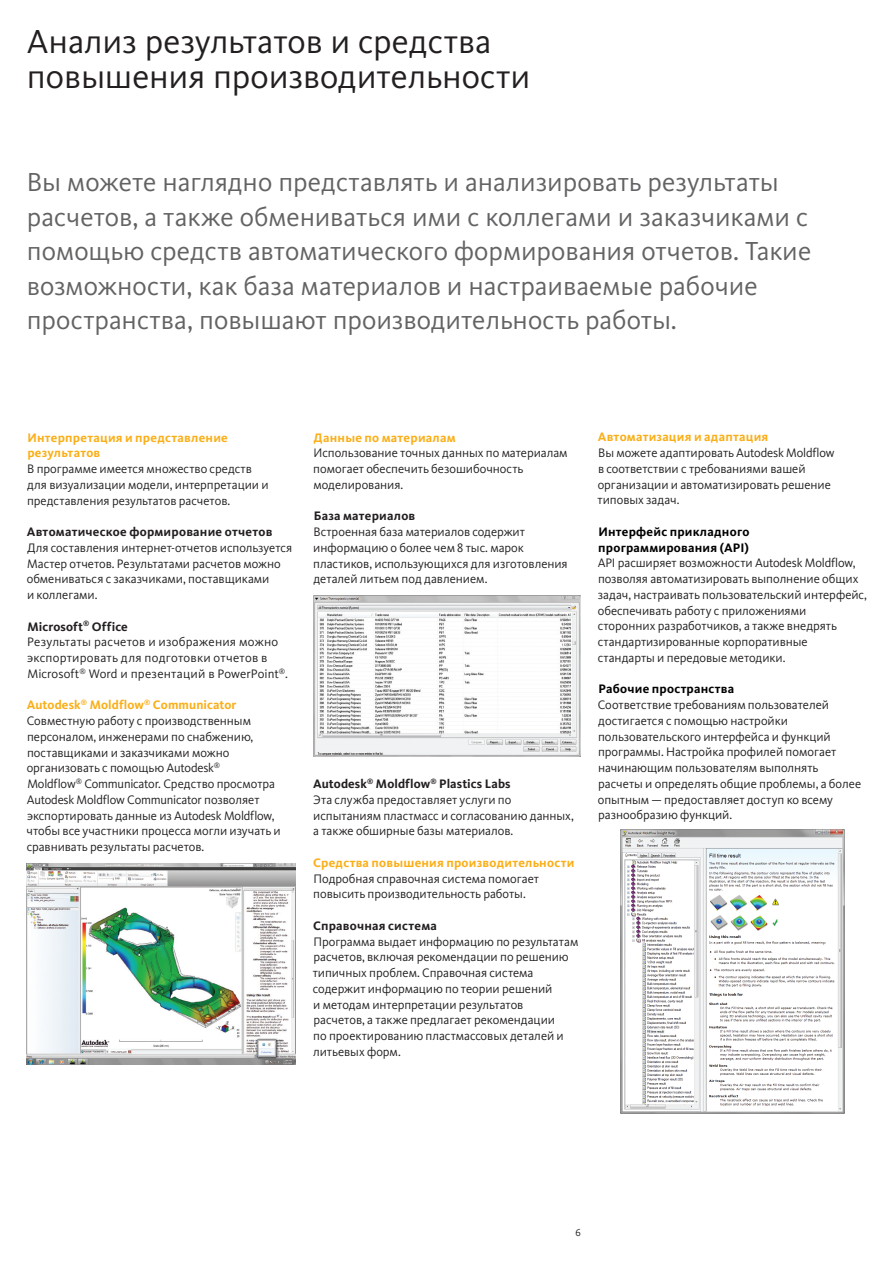
<style>
.page{position:relative;width:893px;height:1263px;background:#fff}
.page>*{position:absolute;margin:0;border:0;box-sizing:border-box;transform-origin:0 0}
.Common_-_heading_lar{font:34.5px/34.5px "Kievit CY";color:#231f20}
.Common_-_intro_text{font:27px/34.5px "Kievit CY";color:#636366}
.Common_-_body_text{font:12.75px/15.8px "Kievit CY";color:#231f20}
.Inventor_-_text_head{font:12.75px/15.8px "Kievit CY";color:#231f20}
.Inventor_-_text_head-2{font:700 12.75px/15.8px "Kievit CY";letter-spacing:.02em;color:#faaf18}
.Common_-_text_subhea{font:700 12.75px "Kievit CY";letter-spacing:.02em;color:#231f20}
.Inventor_-_text_subh{font:700 12.75px/15.8px "Kievit CY";letter-spacing:.02em;color:#000002}
.Common_-_body_text-2{font:700 12.75px "Kievit CY";letter-spacing:.01em;color:#231f20}
.t1{font:10.5px "Kievit CY";color:#231f20}
.s1{font-family:"Kievit CY Regular SC"}
</style>
<div class="page">
<img style="left:27px;top:863px;width:268px;height:202px">
<img style="left:313px;top:595px;width:268px;height:162px">
<img style="left:621px;top:830px;width:223px;height:284px">
<p class="Common_-_heading_lar" style="left:27px;top:25px;width:505px">Анализ результатов и средства повышения производительности</p>
<p class="Common_-_intro_text" style="left:27px;top:166px;width:786px">Вы можете наглядно представлять и анализировать результаты расчетов, а также обмениваться ими с коллегами и заказчиками с помощью средств автоматического формирования отчетов. Такие возможности, как база материалов и настраиваемые рабочие пространства, повышают производительность работы.</p>
<p class="Inventor_-_text_head-2" style="left:27px;top:430px;width:202px">Интерпретация и представление результатов</p>
<p class="Common_-_body_text" style="left:27px;top:461px;width:243px">В программе имеется множество средств для визуализации модели, интерпретации и представления результатов расчетов.</p>
<p class="Common_-_text_subhea" style="left:27px;top:525px;width:247px">Автоматическое формирование отчетов</p>
<p class="Common_-_body_text" style="left:27px;top:540px;width:267px">Для составления интернет-отчетов используется Мастер отчетов. Результатами расчетов можно обмениваться с заказчиками, поставщиками<br>и коллегами.</p>
<p class="Common_-_text_subhea" style="left:28px;top:620px;width:102px">Microsoft<sup>®</sup> Office</p>
<p class="Common_-_body_text" style="left:27px;top:635px;width:262px">Результаты расчетов и изображения можно экспортировать для подготовки отчетов в<br>Microsoft<sup>®</sup> Word и презентаций в PowerPoint<sup>®</sup>.</p>
<p class="Inventor_-_text_head-2" style="left:27px;top:698px;width:211px">Autodesk<sup>®</sup> Moldflow<sup>®</sup> Communicator</p>
<p class="Common_-_body_text" style="left:27px;top:713px;width:256px">Совместную работу с производственным персоналом, инженерами по снабжению, поставщиками и заказчиками можно организовать с помощью Autodesk<sup>®<br></sup>Moldflow<sup>®</sup> Communicator. Средство просмотра Autodesk Moldflow Communicator позволяет экспортировать данные из Autodesk Moldflow, чтобы все участники процесса могли изучать и сравнивать результаты расчетов.</p>
<p class="Inventor_-_text_head-2" style="left:314px;top:430px;width:143px">Данные по материалам</p>
<p class="Inventor_-_text_head" style="left:313px;top:446px;width:256px">Использование точных данных по материалам помогает обеспечить безошибочность моделирования.</p>
<p class="Common_-_text_subhea" style="left:314px;top:509px;width:103px">База материалов</p>
<p class="Common_-_body_text" style="left:313px;top:524px;width:256px">Встроенная база материалов содержит информацию о более чем <span class="s1">8</span> тыс. марок пластиков, использующихся для изготовления деталей литьем под давлением.</p>
<p class="Common_-_body_text-2" style="left:313px;top:777px;width:199px">Autodesk<sup>®</sup> Moldflow<sup>®</sup> Plastics Labs</p>
<p class="Common_-_body_text" style="left:313px;top:792px;width:262px">Эта служба предоставляет услуги по испытаниям пластмасс и согласованию данных, а также обширные базы материалов.</p>
<p class="Inventor_-_text_head-2" style="left:313px;top:855px;width:263px">Средства повышения производительности</p>
<p class="Inventor_-_text_head" style="left:313px;top:871px;width:227px">Подробная справочная система помогает повысить производительность работы.</p>
<p class="Common_-_text_subhea" style="left:313px;top:919px;width:125px">Справочная система</p>
<p class="Common_-_body_text" style="left:313px;top:934px;width:267px">Программа выдает информацию по результатам расчетов, включая рекомендации по решению типичных проблем. Справочная система содержит информацию по теории решений<br>и методам интерпретации результатов<br>расчетов, а также предлагает рекомендации<br>по проектированию пластмассовых деталей и литьевых форм.</p>
<p class="Inventor_-_text_head-2" style="left:598px;top:429px;width:172px">Автоматизация и адаптация</p>
<p class="Common_-_body_text" style="left:597px;top:445px;width:238px">Вы можете адаптировать Autodesk Moldflow в соответствии с требованиями вашей организации и автоматизировать решение типовых задач.</p>
<p class="Inventor_-_text_subh" style="left:598px;top:524px;width:153px">Интерфейс прикладного программирования (API)</p>
<p class="Common_-_body_text" style="left:598px;top:555px;width:271px">API расширяет возможности Autodesk Moldflow, позволяя автоматизировать выполнение общих задач, настраивать пользовательский интерфейс, обеспечивать работу с приложениями сторонних разработчиков, а также внедрять стандартизированные корпоративные стандарты и передовые методики.</p>
<p class="Inventor_-_text_subh" style="left:598px;top:681px;width:137px">Рабочие пространства</p>
<p class="Common_-_body_text" style="left:598px;top:697px;width:265px">Соответствие требованиям пользователей достигается с помощью настройки пользовательского интерфейса и функций программы. Настройка профилей помогает начинающим пользователям выполнять расчеты и определять общие проблемы, а более опытным — предоставляет доступ ко всему разнообразию функций.</p>
<p class="t1" style="left:576px;top:1227px;width:7px">6</p>
</div>
